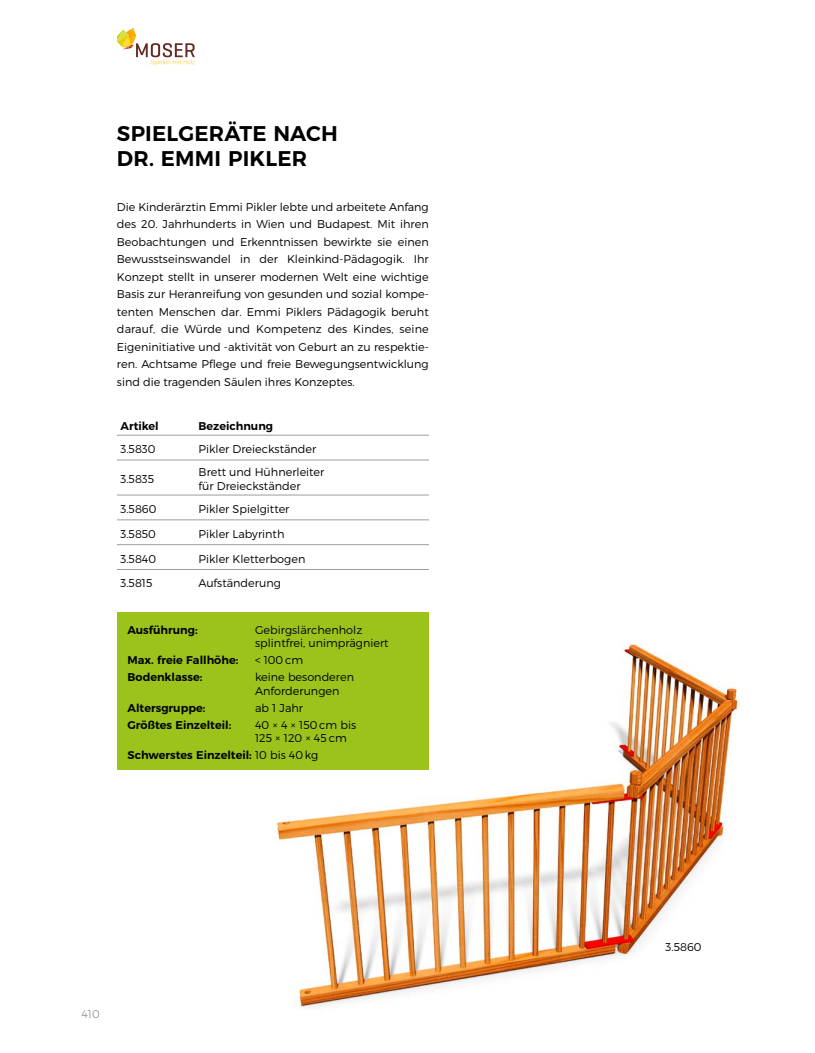
<style>
.page{position:relative;width:815px;height:1053px;background:#fff}
.page>*{position:absolute;margin:0;border:0;box-sizing:border-box;transform-origin:0 0}
.t1{font:600 21.25px/25.5px "Montserrat";letter-spacing:.01em;color:#000}
.t2{font:300 11.25px/17.5px "Montserrat";color:#000}
.t3{font:600 11.25px "Montserrat";color:#000}
.t4{font:300 11.25px "Montserrat";color:#9d9d9c}
.s1{font-weight:300}
</style>
<div class="page">
<img style="left:276px;top:643px;width:462px;height:366px">
<hr style="left:117px;top:435px;width:78px;height:1px;background:#9d9d9c">
<hr style="left:195px;top:435px;width:234px;height:1px;background:#9d9d9c">
<hr style="left:117px;top:459px;width:78px;height:1px;background:#9d9d9c">
<hr style="left:195px;top:459px;width:234px;height:1px;background:#9d9d9c">
<hr style="left:117px;top:494px;width:78px;height:1px;background:#9d9d9c">
<hr style="left:195px;top:494px;width:234px;height:1px;background:#9d9d9c">
<hr style="left:117px;top:519px;width:78px;height:1px;background:#9d9d9c">
<hr style="left:195px;top:519px;width:234px;height:1px;background:#9d9d9c">
<hr style="left:117px;top:544px;width:78px;height:1px;background:#9d9d9c">
<hr style="left:195px;top:544px;width:234px;height:1px;background:#9d9d9c">
<hr style="left:117px;top:569px;width:78px;height:1px;background:#9d9d9c">
<hr style="left:195px;top:569px;width:234px;height:1px;background:#9d9d9c">
<div style="left:117px;top:612px;width:312px;height:158px;background:#9bc31c"></div>
<svg style="left:117px;top:28px;width:78px;height:38px"></svg>
<h1 class="t1" style="left:117px;top:119px;width:222px">SPIELGERÄTE NACH<br>DR. EMMI PIKLER</h1>
<p class="t2" style="left:117px;top:198px;width:313px;text-align:justify">Die Kinderärztin Emmi Pikler lebte und arbeitete Anfang des 20. Jahrhunderts in Wien und Budapest. Mit ihren Beobachtungen und Erkenntnissen bewirkte sie einen Bewusstseinswandel in der Kleinkind-Pädagogik. Ihr Konzept stellt in unserer modernen Welt eine wichtige Basis zur Heranreifung von gesunden und sozial kompe&shy;tenten Menschen dar. Emmi Piklers Pädagogik beruht darauf, die Würde und Kompetenz des Kindes, seine Eigeninitiative und -aktivität von Geburt an zu respektie&shy;ren. Achtsame Pflege und freie Bewegungsentwicklung sind die tragenden Säulen ihres Konzeptes.</p>
<p class="t3" style="left:120px;top:416px;width:40px">Artikel</p>
<p class="t3" style="left:199px;top:416px;width:76px">Bezeichnung</p>
<p class="t2" style="left:120px;top:440px;width:37px">3.5830</p>
<p class="t2" style="left:199px;top:440px;width:119px">Pikler Dreieckständer</p>
<p class="t2" style="left:120px;top:470px;width:35px">3.5835</p>
<p class="t2" style="left:199px;top:465px;width:127px;line-height:13.5px">Brett und Hühnerleiter für Dreieckständer</p>
<p class="t2" style="left:120px;top:500px;width:37px">3.5860</p>
<p class="t2" style="left:199px;top:500px;width:92px">Pikler Spielgitter</p>
<p class="t2" style="left:120px;top:524px;width:37px">3.5850</p>
<p class="t2" style="left:199px;top:524px;width:87px">Pikler Labyrinth</p>
<p class="t2" style="left:120px;top:549px;width:37px">3.5840</p>
<p class="t2" style="left:199px;top:549px;width:108px">Pikler Kletterbogen</p>
<p class="t2" style="left:120px;top:574px;width:33px">3.5815</p>
<p class="t2" style="left:199px;top:574px;width:84px">Aufständerung</p>
<p class="t3" style="left:128px;top:620px;width:72px">Ausführung:</p>
<p class="t2" style="left:255px;top:622px;width:135px;line-height:13.5px">Gebirgslärchenholz splintfrei, unimprägniert</p>
<p class="t3" style="left:128px;top:651px;width:112px">Max. freie Fallhöhe:</p>
<p class="t2" style="left:255px;top:651px;width:50px">&lt; 100 cm</p>
<p class="t3" style="left:128px;top:668px;width:76px">Bodenklasse:</p>
<p class="t2" style="left:255px;top:670px;width:100px;line-height:13.5px">keine besonderen<br>Anforderungen</p>
<p class="t3" style="left:128px;top:698px;width:79px">Altersgruppe:</p>
<p class="t2" style="left:255px;top:698px;width:49px">ab 1 Jahr</p>
<p class="t3" style="left:128px;top:715px;width:105px">Größtes Einzelteil:</p>
<p class="t2" style="left:255px;top:717px;width:103px;line-height:13.5px">40 × 4 × 150 cm bis<br>125 × 120 × 45 cm</p>
<p class="t3" style="left:128px;top:746px;width:192px">Schwerstes Einzelteil: <span class="s1">10 bis 40 kg</span></p>
<p class="t4" style="left:82px;top:1006px;width:20px">410</p>
<p class="t2" style="left:666px;top:937px;width:37px">3.5860</p>
</div>
